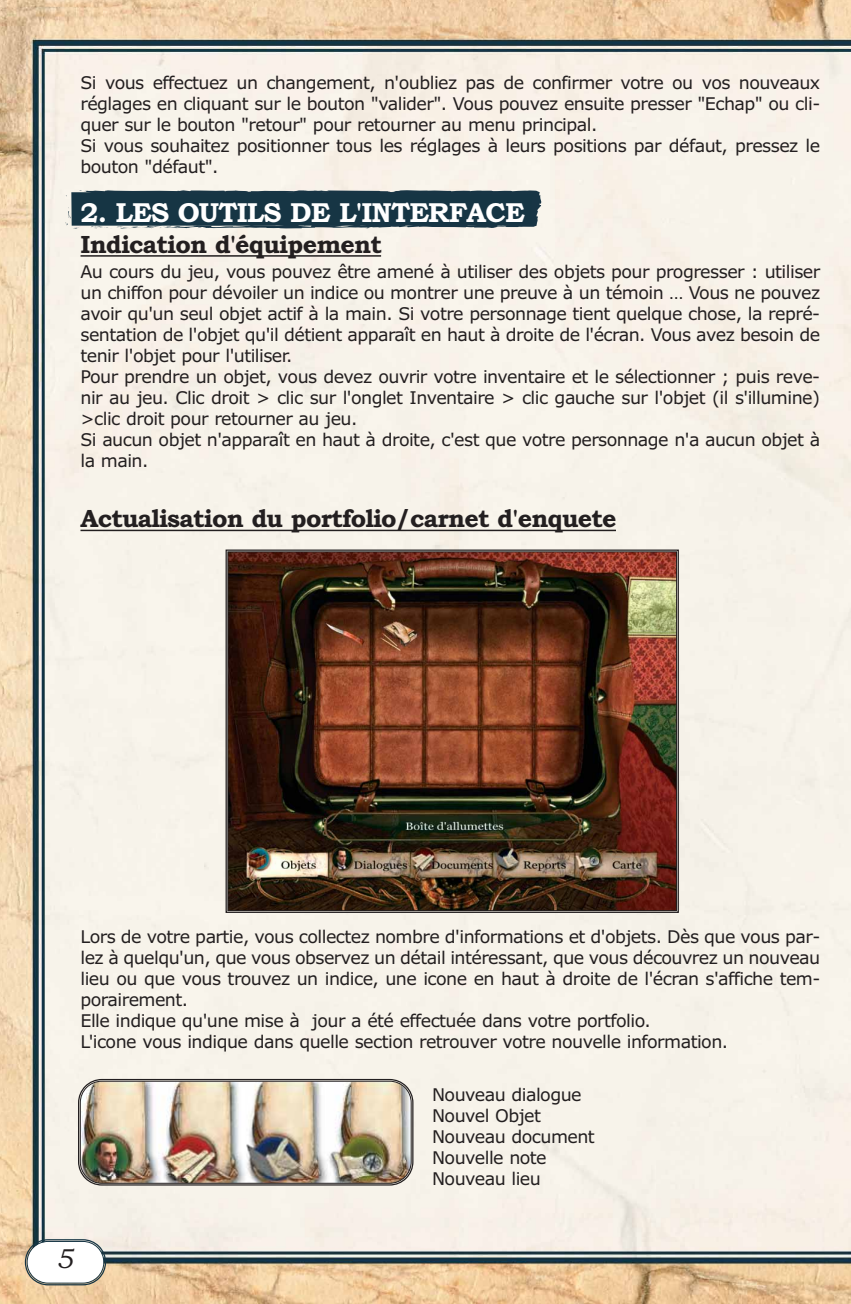
<style>
.page{position:relative;width:851px;height:1304px;background:#fff}
.page>*{position:absolute;margin:0;border:0;box-sizing:border-box;transform-origin:0 0}
.t1{font:700 27.5px "Bookman Old Style";letter-spacing:-.035em;color:#fff}
.t2{font:italic 27.5px "Bookman Old Style";color:#231f20}
.t3{font:700 25px "Bookman Old Style";letter-spacing:-.035em;color:#231f20}
.t4{font:17.5px/21px "Verdana";letter-spacing:-.03em;color:#231f20}
</style>
<div class="page">
<img style="left:0;top:0;width:850px;height:1304px">
<svg style="left:66px;top:190px;width:475px;height:39px;background:#2a4653"></svg>
<hr style="left:80px;top:255px;width:301px;height:2px;background:#231f20">
<hr style="left:80px;top:530px;width:536px;height:1px;background:#231f20">
<svg style="left:24px;top:1238px;width:83px;height:48px"></svg>
<img style="left:77px;top:1078px;width:337px;height:108px">
<img style="left:229px;top:554px;width:445px;height:355px">
<p class="t4" style="left:80px;top:74px;width:741px">Si vous effectuez un changement, n'oubliez pas de confirmer votre ou vos nouveaux réglages en cliquant sur le bouton "valider". Vous pouvez ensuite presser "Echap" ou cli&shy;quer sur le bouton "retour" pour retourner au menu principal.<br>Si vous souhaitez positionner tous les réglages à leurs positions par défaut, pressez le bouton "défaut".</p>
<h1 class="t1" style="left:80px;top:202px;width:445px">2. LES OUTILS DE L'INTERFACE</h1>
<h2 class="t3" style="left:80px;top:235px;width:303px">Indication d'équipement</h2>
<p class="t4" style="left:80px;top:263px;width:741px">Au cours du jeu, vous pouvez être amené à utiliser des objets pour progresser : utiliser un chiffon pour dévoiler un indice ou montrer une preuve à un témoin … Vous ne pouvez avoir qu'un seul objet actif à la main. Si votre personnage tient quelque chose, la repré&shy;sentation de l'objet qu'il détient apparaît en haut à droite de l'écran. Vous avez besoin de tenir l'objet pour l'utiliser.<br>Pour prendre un objet, vous devez ouvrir votre inventaire et le sélectionner ; puis reve&shy;nir au jeu. Clic droit &gt; clic sur l'onglet Inventaire &gt; clic gauche sur l'objet (il s'illumine) &gt;clic droit pour retourner au jeu.<br>Si aucun objet n'apparaît en haut à droite, c'est que votre personnage n'a aucun objet à la main.</p>
<h2 class="t3" style="left:80px;top:509px;width:537px">Actualisation du portfolio/carnet d'enquete</h2>
<p class="t4" style="left:80px;top:927px;width:741px">Lors de votre partie, vous collectez nombre d'informations et d'objets. Dès que vous par&shy;lez à quelqu'un, que vous observez un détail intéressant, que vous découvrez un nouveau lieu ou que vous trouvez un indice, une icone en haut à droite de l'écran s'affiche tem&shy;porairement.<br>Elle indique qu'une mise à jour a été effectuée dans votre portfolio.<br>L'icone vous indique dans quelle section retrouver votre nouvelle information.</p>
<p class="t4" style="left:432px;top:1085px;width:164px">Nouveau dialogue<br>Nouvel Objet<br>Nouveau document<br>Nouvelle note<br>Nouveau lieu</p>
<h1 class="t2" style="left:56px;top:1243px;width:19px">5</h1>
</div>
